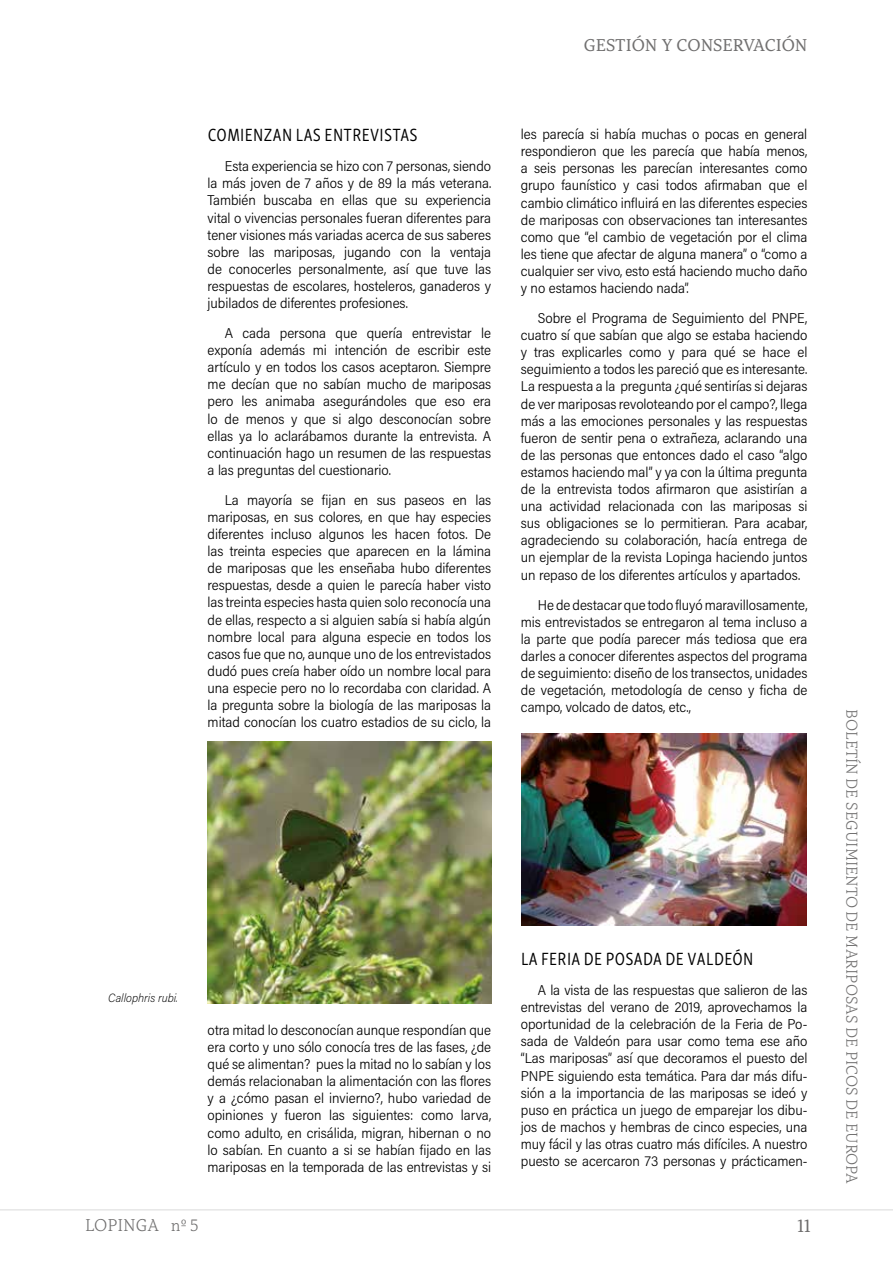
<style>
.page{position:relative;width:893px;height:1263px;background:#fff}
.page>*{position:absolute;margin:0;border:0;box-sizing:border-box;transform-origin:0 0}
.t1{font:19.5px "Capitolina";color:#706f6f}
.t2{font:18.15px "Skolar Sans Latn Cp";letter-spacing:.02em;color:#000}
.t3{font:18px "Capitolina";color:#706f6f}
.t4{font:300 18px "Capitolina";color:#706f6f}
.t5{font:300 16.5px "Capitolina";color:#706f6f}
.t6{font:300 14.25px/17.1px "Acumin Pro Semi Cond";letter-spacing:-.005em;color:#000;text-align:justify}
.t7{font:italic 200 12px "Acumin Pro Semi Cond";color:#000}
</style>
<div class="page">
<hr style="left:0;top:1209px;width:893px;height:1px;background:#e6e6e6">
<img style="left:208px;top:741px;width:283px;height:262px">
<img style="left:522px;top:734px;width:285px;height:192px">
<p class="t3" style="left:584px;top:34px;width:225px">GESTIÓN Y CONSERVACIÓN</p>
<p class="t2" style="left:208px;top:122px;width:211px">COMIENZAN LAS ENTREVISTAS</p>
<p class="t6" style="left:208px;top:157px;width:285px;text-indent:17px">Esta experiencia se hizo con 7 personas, siendo la más joven de 7 años y de 89 la más veterana.<br>También buscaba en ellas que su experiencia vital o vivencias personales fueran diferentes para tener visiones más variadas acerca de sus saberes sobre las mariposas, jugando con la ventaja de conocerles personalmente, así que tuve las respuestas de escolares, hosteleros, ganaderos y jubilados de diferentes profesiones.</p>
<p class="t6" style="left:208px;top:324px;width:285px;text-indent:17px">A cada persona que quería entrevistar le exponía además mi intención de escribir este artículo y en todos los casos aceptaron. Siempre me decían que no sabían mucho de mariposas pero les animaba asegurándoles que eso era lo de menos y que si algo desconocían sobre ellas ya lo aclarábamos durante la entrevista. A continuación hago un resumen de las respuestas a las preguntas del cuestionario.</p>
<p class="t6" style="left:208px;top:491px;width:285px;text-indent:17px">La mayoría se fijan en sus paseos en las mariposas, en sus colores, en que hay especies diferentes incluso algunos les hacen fotos. De las treinta especies que aparecen en la lámina de mariposas que les enseñaba hubo diferentes respuestas, desde a quien le parecía haber visto las treinta especies hasta quien solo reconocía una de ellas, respecto a si alguien sabía si había algún nombre local para alguna especie en todos los casos fue que no, aunque uno de los entrevistados dudó pues creía haber oído un nombre local para una especie pero no lo recordaba con claridad. A la pregunta sobre la biología de las mariposas la mitad conocían los cuatro estadios de su ciclo, la</p>
<p class="t6" style="left:521px;top:125px;width:288px">les parecía si había muchas o pocas en general respondieron que les parecía que había menos, a seis personas les parecían interesantes como grupo faunístico y casi todos afirmaban que el cambio climático influirá en las diferentes especies de mariposas con observaciones tan interesantes como que “el cambio de vegetación por el clima les tiene que afectar de alguna manera” o “como a cualquier ser vivo, esto está haciendo mucho daño y no estamos haciendo nada”.</p>
<p class="t6" style="left:521px;top:309px;width:288px;text-indent:17px">Sobre el Programa de Seguimiento del PNPE, cuatro sí que sabían que algo se estaba haciendo y tras explicarles como y para qué se hace el seguimiento a todos les pareció que es interesante.<br>La respuesta a la pregunta ¿qué sentirías si dejaras de ver mariposas revoloteando por el campo?, llega más a las emociones personales y las respuestas fueron de sentir pena o extrañeza, aclarando una de las personas que entonces dado el caso “algo estamos haciendo mal” y ya con la última pregunta de la entrevista todos afirmaron que asistirían a una actividad relacionada con las mariposas si sus obligaciones se lo permitieran. Para acabar, agradeciendo su colaboración, hacía entrega de un ejemplar de la revista Lopinga haciendo juntos un repaso de los diferentes artículos y apartados.</p>
<p class="t6" style="left:521px;top:595px;width:288px;text-indent:17px">He de destacar que todo fluyó maravillosamente, mis entrevistados se entregaron al tema incluso a la parte que podía parecer más tediosa que era darles a conocer diferentes aspectos del programa de seguimiento: diseño de los transectos, unidades de vegetación, metodología de censo y ficha de campo, volcado de datos, etc.,</p>
<p class="t7" style="left:108px;top:990px;width:71px">Callophris rubi.</p>
<p class="t6" style="left:208px;top:1021px;width:285px">otra mitad lo desconocían aunque respondían que era corto y uno sólo conocía tres de las fases, ¿de qué se alimentan? pues la mitad no lo sabían y los demás relacionaban la alimentación con las flores y a ¿cómo pasan el invierno?, hubo variedad de opiniones y fueron las siguientes: como larva, como adulto, en crisálida, migran, hibernan o no lo sabían. En cuanto a si se habían fijado en las mariposas en la temporada de las entrevistas y si</p>
<p class="t4" style="left:85px;top:1214px;width:115px">LOPINGA nº 5</p>
<p class="t2" style="left:521px;top:945px;width:234px">LA FERIA DE POSADA DE VALDEÓN</p>
<p class="t6" style="left:521px;top:981px;width:288px;text-indent:17px">A la vista de las respuestas que salieron de las entrevistas del verano de 2019, aprovechamos la oportunidad de la celebración de la Feria de Po&shy;sada de Valdeón para usar como tema ese año “Las mariposas” así que decoramos el puesto del PNPE siguiendo esta temática. Para dar más difu&shy;sión a la importancia de las mariposas se ideó y puso en práctica un juego de emparejar los dibu&shy;jos de machos y hembras de cinco especies, una muy fácil y las otras cuatro más difíciles. A nuestro puesto se acercaron 73 personas y prácticamen-</p>
<h1 class="t1" style="left:797px;top:1214px;width:15px">11</h1>
<p class="t5" style="left:861px;top:709px;width:476px;rotate:90deg">BOLETÍN DE SEGUIMIENTO DE MARIPOSAS DE PICOS DE EUROPA</p>
</div>
